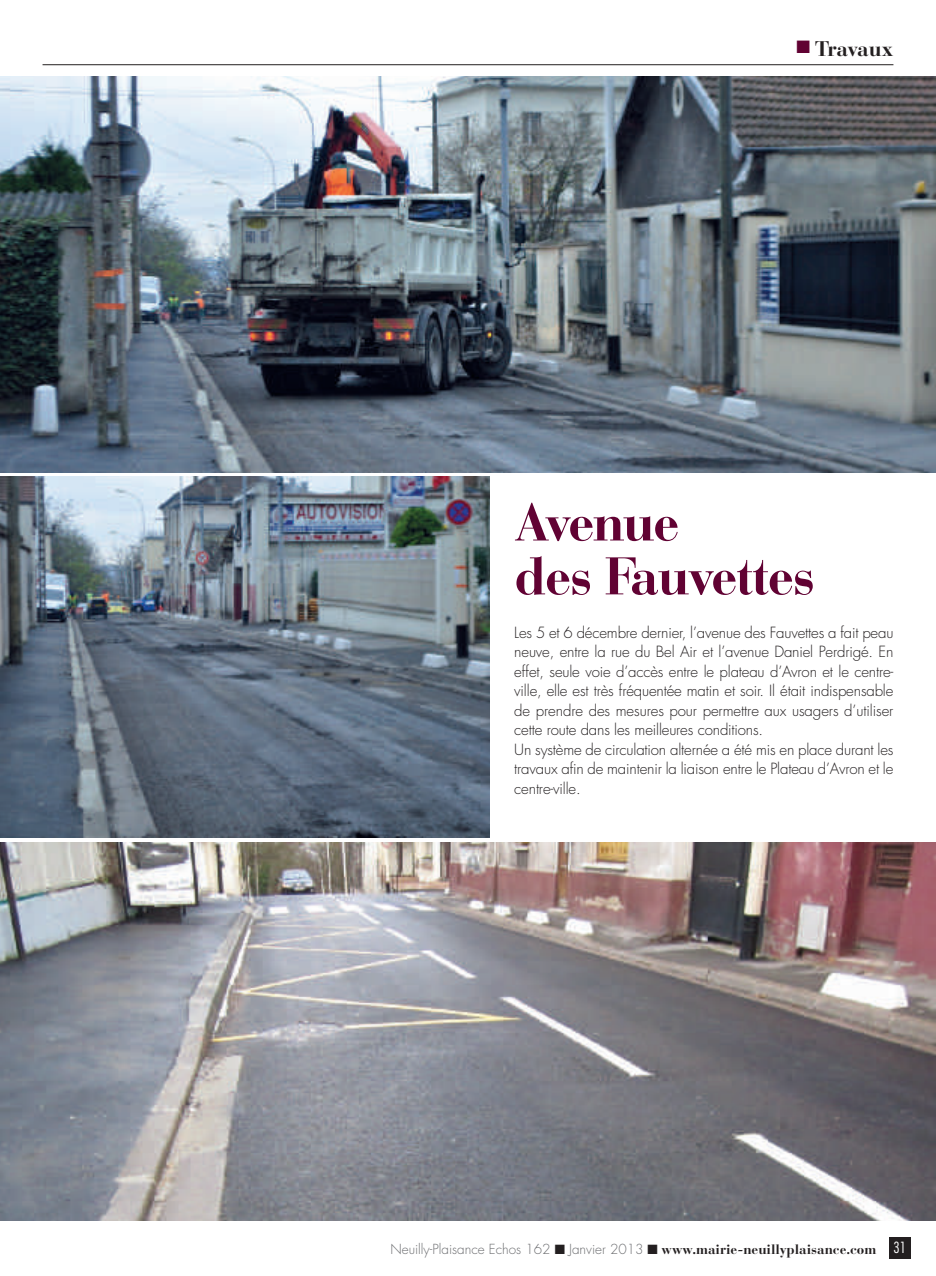
<style>
.page{position:relative;width:936px;height:1276px;background:#fff}
.page>*{position:absolute;margin:0;border:0;box-sizing:border-box;transform-origin:0 0}
.t1{font:52.5px/53.8px "Bauer Bodoni Bold Os F";letter-spacing:-.03em;color:#610233}
.t2{font:21px "Bauer Bodoni Bold Os F";letter-spacing:-.025em;color:#231f20}
.t3{font:300 15px/19.5px "Futura";letter-spacing:-.01em;color:#231f20}
.t4{font:300 13.5px "Futura";color:#6c6d70}
.s1{color:#610233}
.s2{color:#231f20}
.s3{font-family:"Bauer Bodoni Bold Os F";font-weight:400;color:#231f20}
.s4{font-stretch:condensed;font-size:15px;color:#fff}
</style>
<div class="page">
<div style="left:889px;top:1237px;width:21px;height:22px;background:#231f20"></div>
<hr style="left:43px;top:64px;width:850px;height:1px;background:#231f20">
<img style="left:0;top:842px;width:935px;height:378px">
<img style="left:0;top:77px;width:935px;height:395px">
<img style="left:0;top:476px;width:489px;height:362px">
<h2 class="t2" style="left:796px;top:41px;width:99px"><span class="s1">■</span> Travaux</h2>
<h1 class="t1" style="left:514px;top:502px;width:303px">Avenue<br>des Fauvettes</h1>
<p class="t3" style="left:514px;top:623px;width:380px">Les 5 et 6 décembre dernier, l’avenue des Fauvettes a fait peau neuve, entre la rue du Bel Air et l’avenue Daniel Perdrigé. En effet, seule voie d’accès entre le plateau d’Avron et le centre&shy;ville, elle est très fréquentée matin et soir. Il était indispensable de prendre des mesures pour permettre aux usagers d’utiliser cette route dans les meilleures conditions.<br>Un système de circulation alternée a été mis en place durant les travaux afin de maintenir la liaison entre le Plateau d’Avron et le centre-ville.</p>
<p class="t4" style="left:390px;top:1243px;width:517px">Neuilly-Plaisance Echos 162 <span class="s2">■</span> Janvier 2013 <span class="s2">■</span> <span class="s3">www.mairie-neuillyplaisance.com</span> <span class="s4">31</span></p>
</div>
